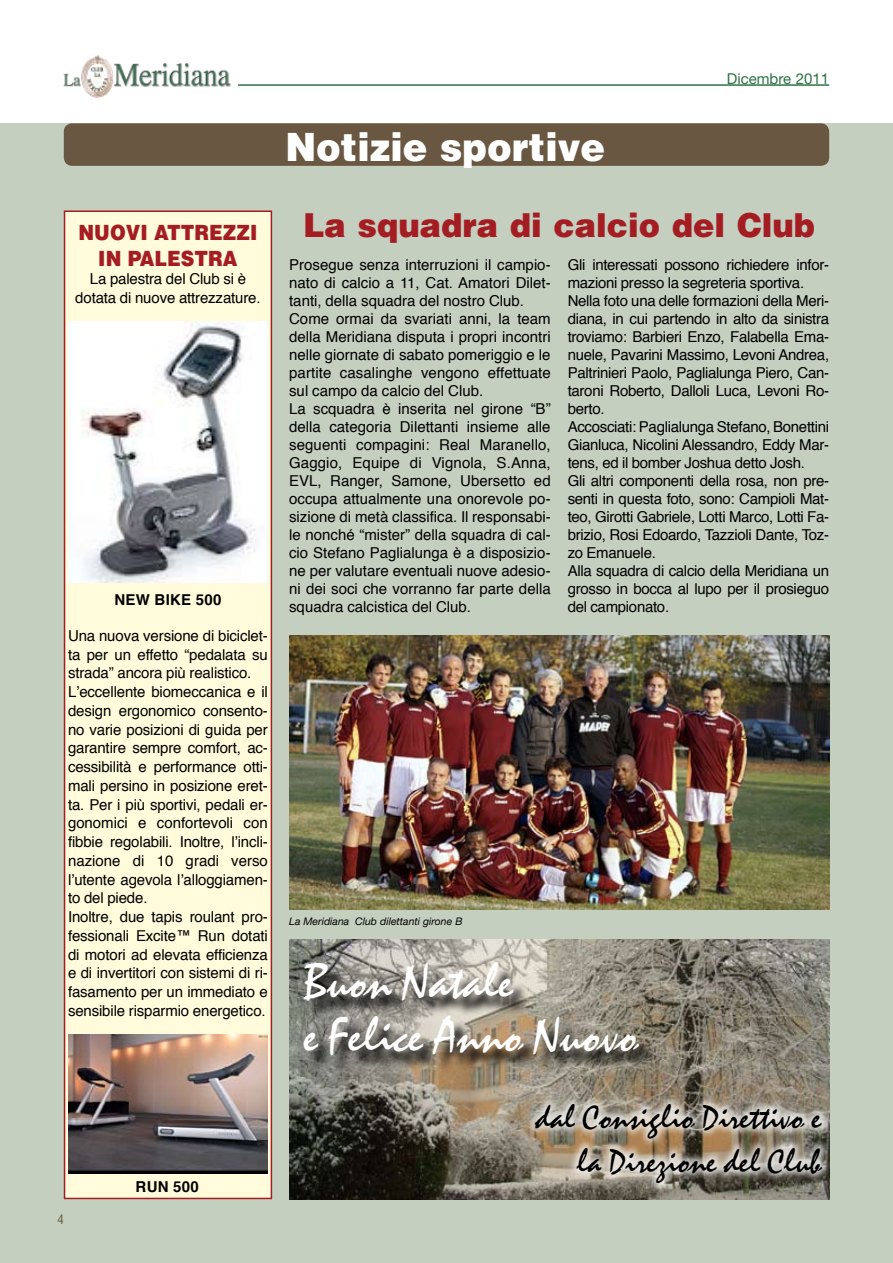
<style>
.page{position:relative;width:893px;height:1263px;background:#fff}
.page>*{position:absolute;margin:0;border:0;box-sizing:border-box;transform-origin:0 0}
.t1{font:48px/54px "Mistral";color:#fff}
.t2{font:900 39px "Helvetica";color:#fff;scale:.95 1}
.t3{font:33px/43.5px "Mistral";color:#000;text-align:right}
.t4{font:900 33px "Helvetica";color:#a41d23}
.t5{font:900 21px "Helvetica";color:#a41d23;scale:.9 1}
.t6{font:15px/18px "Helvetica";letter-spacing:-.01em;color:#000}
.t7{font:700 15px "Helvetica";letter-spacing:.02em;color:#000}
.t8{font:15px "Helvetica Neue";color:#2e7346}
.t9{font:condensed 12.75px "Helvetica";color:#6a5741}
.t10{font:italic 10.5px "Helvetica Neue";color:#000}
</style>
<div class="page">
<div style="left:0;top:123px;width:892px;height:1140px;background:#c5cfbf"></div>
<div style="left:64px;top:123px;width:765px;height:43px;background:#6a5741;border-radius:9px"></div>
<img style="left:114px;top:63px;width:117px;height:24px">
<img style="left:63px;top:73px;width:18px;height:14px">
<img style="left:81px;top:55px;width:33px;height:43px">
<hr style="left:238px;top:84px;width:591px;height:2px;background:#2e7346">
<div style="left:64px;top:210px;width:208px;height:989px;background:#fffbdb;border:2px solid #a41d23"></div>
<img style="left:289px;top:635px;width:540px;height:275px">
<img style="left:68px;top:1035px;width:200px;height:139px">
<img style="left:68px;top:321px;width:200px;height:262px">
<img style="left:289px;top:940px;width:540px;height:259px">
<svg style="left:306px;top:965px;width:350px;height:108px;background:#8c8679"></svg>
<div style="left:524px;top:1093px;width:306px;height:99px;background:#fff;opacity:.75"></div>
<h3 class="t5" style="left:79px;top:219px;width:50px">Nuovi</h3>
<h3 class="t5" style="left:154px;top:219px;width:17px">attre</h3>
<h3 class="t5" style="left:223px;top:219px;width:37px">zzi</h3>
<h3 class="t5" style="left:98px;top:244px;width:49px">in palestra</h3>
<p class="t6" style="left:75px;top:269px;width:187px;line-height:18.8px;text-align:center">La palestra del Club si è dotata di nuove attrezzature.</p>
<p class="t7" style="left:114px;top:586px;width:109px">NEW BIKE 500</p>
<p class="t6" style="left:68px;top:626px;width:201px;line-height:18.8px">Una nuova versione di biciclet&shy;ta per un effetto “pedalata su strada” ancora più realistico.<br>L’eccellente biomeccanica e il design ergonomico consento&shy;no varie posizioni di guida per garantire sempre comfort, ac&shy;cessibilità e performance otti&shy;mali persino in posizione eret&shy;ta. Per i più sportivi, pedali er&shy;gonomici e confortevoli con fibbie regolabili. Inoltre, l’incli&shy;nazione di 10 gradi verso l’utente agevola l’alloggiamen&shy;to del piede.<br>Inoltre, due tapis roulant pro&shy;fessionali Excite™ Run dotati di motori ad elevata efficienza e di invertitori con sistemi di ri&shy;fasamento per un immediato e sensibile risparmio energetico.</p>
<p class="t9" style="left:57px;top:1211px;width:8px">4</p>
<p class="t7" style="left:136px;top:1173px;width:65px">RUN 500</p>
<h2 class="t2" style="left:285px;top:122px;width:338px">Notizie sportive</h2>
<p class="t8" style="left:727px;top:70px;width:104px">Dicembre 2011</p>
<h3 class="t4" style="left:303px;top:204px;width:514px">La squadra di calcio del Club</h3>
<p class="t6" style="left:289px;top:255px;width:263px">Prosegue senza interruzioni il campio&shy;nato di calcio a 11, Cat. Amatori Dilet&shy;tanti, della squadra del nostro Club.<br>Come ormai da svariati anni, la team della Meridiana disputa i propri incontri nelle giornate di sabato pomeriggio e le partite casalinghe vengono effettuate sul campo da calcio del Club.<br>La scquadra è inserita nel girone “B” della categoria Dilettanti insieme alle seguenti compagini: Real Maranello, Gaggio, Equipe di Vignola, S.Anna, EVL, Ranger, Samone, Ubersetto ed occupa attualmente una onorevole po&shy;sizione di metà classifica. Il responsabi&shy;le nonché “mister” della squadra di cal&shy;cio Stefano Paglialunga è a disposizio&shy;ne per valutare eventuali nuove adesio&shy;ni dei soci che vorranno far parte della squadra calcistica del Club.</p>
<p class="t6" style="left:568px;top:255px;width:263px">Gli interessati possono richiedere infor&shy;mazioni presso la segreteria sportiva.<br>Nella foto una delle formazioni della Meri&shy;diana, in cui partendo in alto da sinistra troviamo: Barbieri Enzo, Falabella Ema&shy;nuele, Pavarini Massimo, Levoni Andrea, Paltrinieri Paolo, Paglialunga Piero, Can&shy;taroni Roberto, Dalloli Luca, Levoni Ro&shy;berto.<br>Accosciati: Paglialunga Stefano, Bonettini Gianluca, Nicolini Alessandro, Eddy Mar&shy;tens, ed il bomber Joshua detto Josh.<br>Gli altri componenti della rosa, non pre&shy;senti in questa foto, sono: Campioli Mat&shy;teo, Girotti Gabriele, Lotti Marco, Lotti Fa&shy;brizio, Rosi Edoardo, Tazzioli Dante, Toz&shy;zo Emanuele.<br>Alla squadra di calcio della Meridiana un grosso in bocca al lupo per il prosieguo del campionato.</p>
<p class="t10" style="left:289px;top:915px;width:175px">la meridiana club dilettanti girone b</p>
<h1 class="t1" style="left:303px;top:957px;width:336px">Buon Natale<br>e Felice Anno Nuovo</h1>
<h3 class="t3" style="left:535px;top:1097px;width:288px">dal Consiglio Direttivo e la Direzione del Club</h3>
</div>
